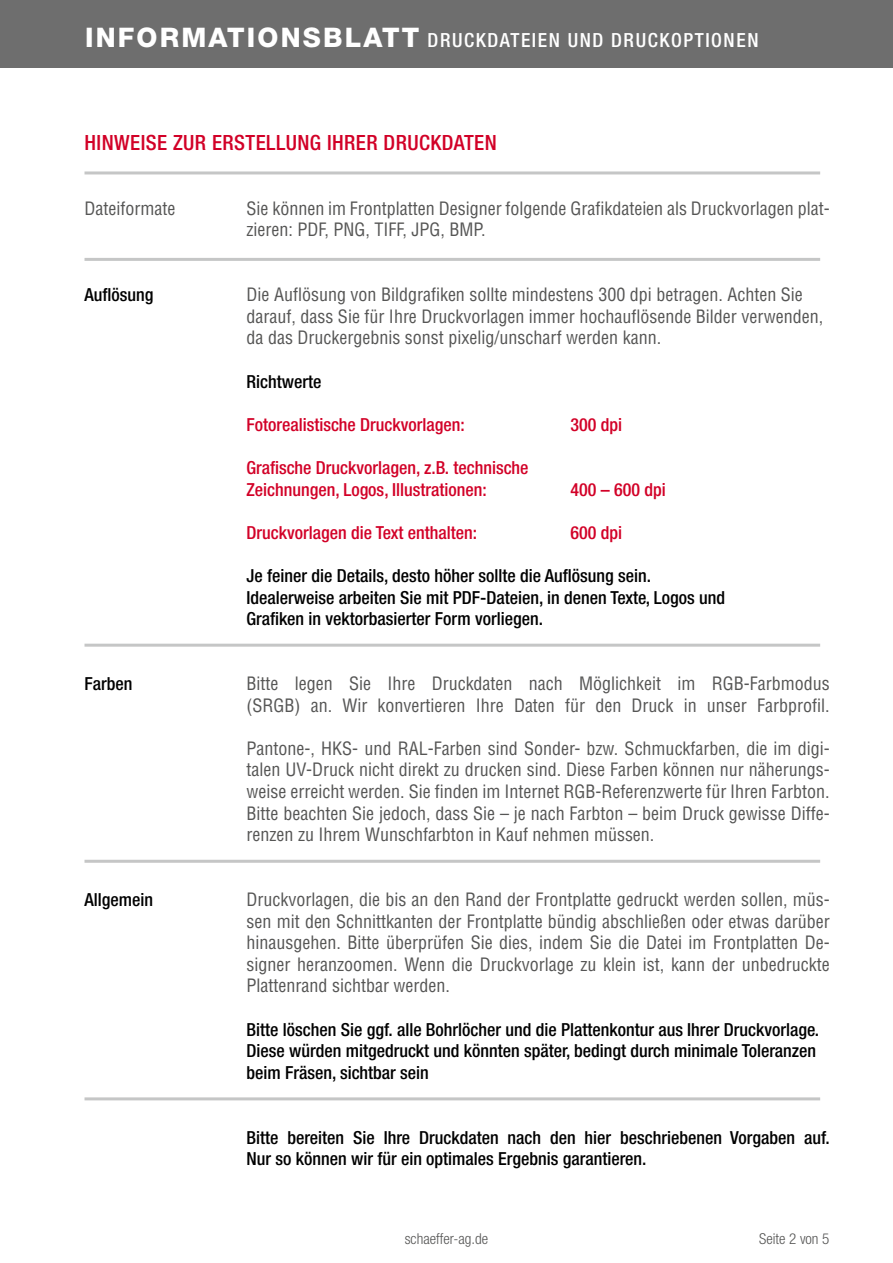
<style>
.page{position:relative;width:893px;height:1263px;background:#fff}
.page>*{position:absolute;margin:0;border:0;box-sizing:border-box;transform-origin:0 0}
.t1{font:800 27px "Helvetica Neue LT Pro";letter-spacing:.08em;color:#fff}
.t2{font:500 condensed 21px "Helvetica Neue LT Std";letter-spacing:.02em;color:#d20027}
.t3{font:500 condensed 19.5px "Helvetica Neue LT Pro";letter-spacing:.08em;color:#fff}
.t4{font:condensed 18px/21.6px "Helvetica";color:#565655}
.t5{font:500 condensed 18px/21.6px "Helvetica Neue LT Pro";color:#000}
.t6{font:500 condensed 18px/21.6px "Helvetica Neue LT Pro";color:#d20027}
.t7{font:300 condensed 15px "Helvetica Neue LT Pro";color:#565655}
</style>
<div class="page">
<div style="left:0;top:0;width:893px;height:68px;background:#6e6e6e"></div>
<hr style="left:85px;top:171px;width:735px;height:3px;background:#c5c6c6">
<hr style="left:85px;top:258px;width:735px;height:3px;background:#c5c6c6">
<hr style="left:85px;top:644px;width:735px;height:3px;background:#c5c6c6">
<hr style="left:85px;top:860px;width:735px;height:3px;background:#c5c6c6">
<hr style="left:85px;top:1097px;width:735px;height:3px;background:#c5c6c6">
<h1 class="t1" style="left:85px;top:21px;width:298px">INFORMATIONSBlatt</h1>
<p class="t3" style="left:428px;top:28px;width:332px">Druckdateien und Druckoptionen</p>
<p class="t2" style="left:85px;top:130px;width:414px">HINWEISE ZUR ERSTELLUNG IH RER DRUCKDATEN</p>
<p class="t4" style="left:85px;top:197px;width:92px">Dateiformate</p>
<p class="t4" style="left:247px;top:197px;width:585px">Sie können im Frontplatten Designer folgende Grafikdateien als Druckvorlagen plat&shy;zieren: PDF, PNG, TIFF, JPG, BMP.</p>
<p class="t5" style="left:85px;top:284px;width:70px">Auflösung</p>
<p class="t4" style="left:247px;top:284px;width:578px">Die Auflösung von Bildgrafiken sollte mindestens 300 dpi betragen. Achten Sie darauf, dass Sie für Ihre Druckvorlagen immer hochauflösende Bilder verwenden, da das Druckergebnis sonst pixelig/unscharf werden kann.</p>
<p class="t5" style="left:247px;top:370px;width:76px">Richtwerte</p>
<p class="t6" style="left:247px;top:413px;width:220px">Fotorealistische Druckvorlagen:</p>
<p class="t6" style="left:571px;top:413px;width:53px">300 dpi</p>
<p class="t6" style="left:247px;top:457px;width:284px">Grafische Druckvorlagen, z.B. technische<br>Zeichnungen, Logos, Illustrationen:</p>
<p class="t6" style="left:571px;top:478px;width:97px">400 – 600 dpi</p>
<p class="t6" style="left:247px;top:521px;width:232px">Druckvorlagen die Text enthalten:</p>
<p class="t6" style="left:571px;top:521px;width:53px">600 dpi</p>
<p class="t5" style="left:247px;top:565px;width:480px">Je feiner die Details, desto höher sollte die Auflösung sein.<br>Idealerweise arbeiten Sie mit PDF-Dateien, in denen Texte, Logos und<br>Grafiken in vektorbasierter Form vorliegen.</p>
<p class="t5" style="left:85px;top:673px;width:49px">Farben</p>
<p class="t4" style="left:247px;top:672px;width:585px">Bitte legen Sie Ihre Druckdaten nach Möglichkeit im RGB-Farbmodus (SRGB) an. Wir konvertieren Ihre Daten für den Druck in unser Farbprofil.</p>
<p class="t4" style="left:247px;top:737px;width:585px;text-align:justify">Pantone-, HKS- und RAL-Farben sind Sonder- bzw. Schmuckfarben, die im digi&shy;talen UV-Druck nicht direkt zu drucken sind. Diese Farben können nur näherungs&shy;weise erreicht werden. Sie finden im Internet RGB-Referenzwerte für Ihren Farbton.<br>Bitte beachten Sie jedoch, dass Sie – je nach Farbton – beim Druck gewisse Diffe&shy;renzen zu Ihrem Wunschfarbton in Kauf nehmen müssen.</p>
<p class="t5" style="left:85px;top:889px;width:70px">Allgemein</p>
<p class="t4" style="left:247px;top:888px;width:585px;text-align:justify">Druckvorlagen, die bis an den Rand der Frontplatte gedruckt werden sollen, müs&shy;sen mit den Schnittkanten der Frontplatte bündig abschließen oder etwas darüber hinausgehen. Bitte überprüfen Sie dies, indem Sie die Datei im Frontplatten De&shy;signer heranzoomen. Wenn die Druckvorlage zu klein ist, kann der unbedruckte Plattenrand sichtbar werden.</p>
<p class="t5" style="left:247px;top:1018px;width:574px">Bitte löschen Sie ggf. alle Bohrlöcher und die Plattenkontur aus Ihrer Druckvorlage.<br>Diese würden mitgedruckt und könnten später, bedingt durch minimale Toleranzen beim Fräsen, sichtbar sein</p>
<p class="t5" style="left:247px;top:1126px;width:585px">Bitte bereiten Sie Ihre Druckdaten nach den hier beschriebenen Vorgaben auf.<br>Nur so können wir für ein optimales Ergebnis garantieren.</p>
<p class="t7" style="left:405px;top:1230px;width:85px">schaeffer-ag.de</p>
<p class="t7" style="left:759px;top:1230px;width:72px">Seite 2 von 5</p>
</div>
